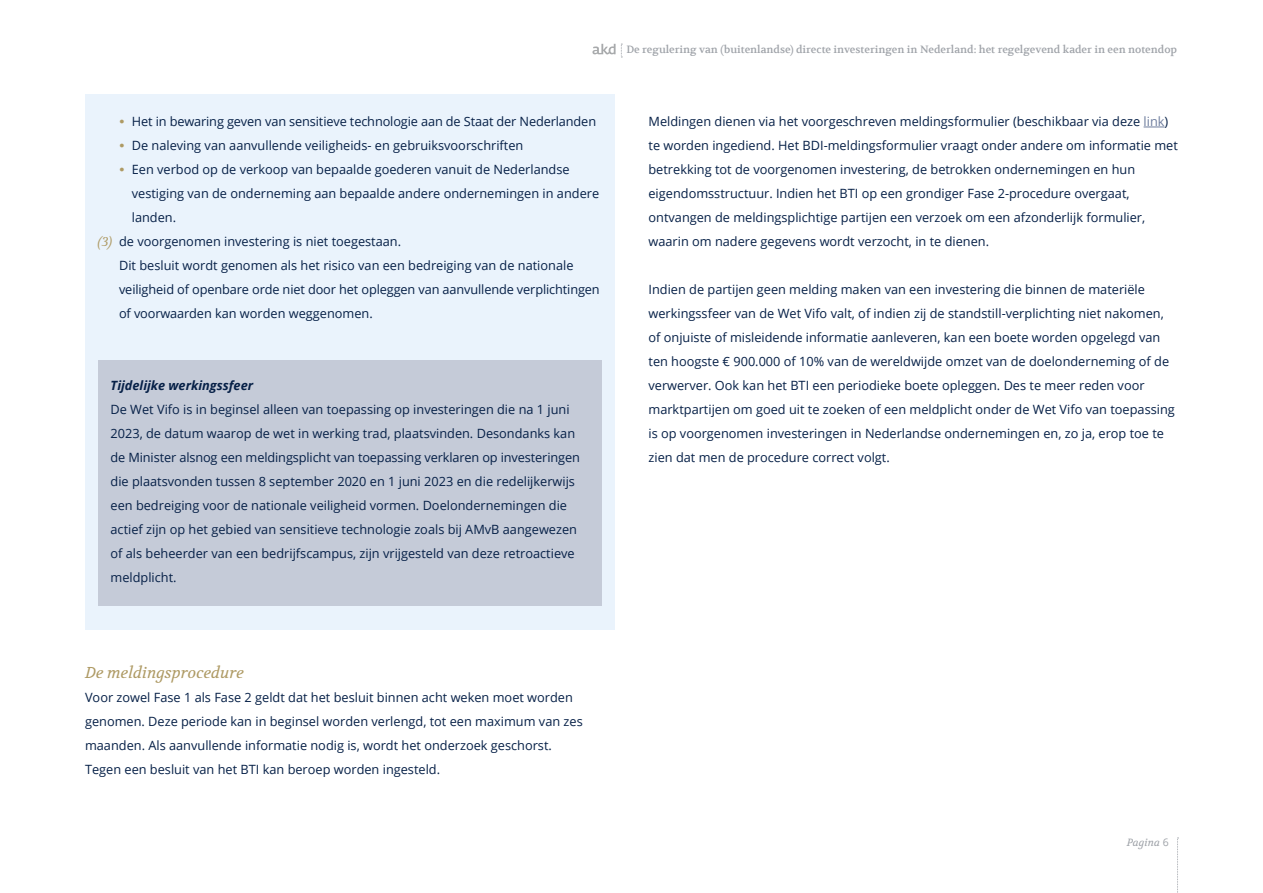
<style>
.page{position:relative;width:1263px;height:893px;background:#fff}
.page>*{position:absolute;margin:0;border:0;box-sizing:border-box;transform-origin:0 0}
.t1{font:italic 15.75px "Volkhov";color:#ae9a64}
.t2{font:12.75px/24px "Open Sans";color:#062047}
.t3{font:italic 700 12.75px "Open Sans";color:#062047}
.t4{font:10.5px "Volkhov";color:#9ea2a8}
.t5{font:italic 10.5px "Volkhov";color:#9ea2a8}
.s1{font-family:"Volkhov";color:#ae9a64}
.s2{font-family:"Volkhov";font-style:italic;color:#ae9a64}
.s3{color:#6d7c9d}
.s4{font-family:"Open Sans";font-style:normal}
</style>
<div class="page">
<svg style="left:1177px;top:838px;width:1px;height:55px"></svg>
<svg style="left:592px;top:44px;width:30px;height:14px"></svg>
<div style="left:85px;top:94px;width:529px;height:536px;background:#eaf3fc"></div>
<div style="left:98px;top:360px;width:504px;height:246px;background:#c5cbd8"></div>
<svg style="left:1143px;top:127px;width:21px;height:1px"></svg>
<p class="t2" style="left:119px;top:109px;width:479px"><span class="s1">•</span> Het in bewaring geven van sensitieve technologie aan de Staat der Nederlanden</p>
<p class="t2" style="left:119px;top:133px;width:406px"><span class="s1">•</span> De naleving van aanvullende veiligheids- en gebruiksvoorschriften</p>
<p class="t2" style="left:119px;top:157px;width:452px"><span class="s1">•</span> Een verbod op de verkoop van bepaalde goederen vanuit de Nederlandse</p>
<p class="t2" style="left:132px;top:181px;width:469px">vestiging van de onderneming aan bepaalde andere ondernemingen in andere</p>
<p class="t2" style="left:132px;top:205px;width:46px">landen.</p>
<p class="t2" style="left:98px;top:229px;width:305px"><span class="s2">(3)</span> de voorgenomen investering is niet toegestaan.</p>
<p class="t2" style="left:119px;top:253px;width:456px">Dit besluit wordt genomen als het risico van een bedreiging van de nationale</p>
<p class="t2" style="left:119px;top:277px;width:482px">veiligheid of openbare orde niet door het opleggen van aanvullende verplichtingen</p>
<p class="t2" style="left:119px;top:301px;width:255px">of voorwaarden kan worden weggenomen.</p>
<p class="t3" style="left:111px;top:376px;width:144px">Tijdelijke werkingssfeer</p>
<p class="t2" style="left:111px;top:397px;width:471px">De Wet Vifo is in beginsel alleen van toepassing op investeringen die na 1 juni 2023, de datum waarop de wet in werking trad, plaatsvinden. Desondanks kan de Minister alsnog een meldingsplicht van toepassing verklaren op investeringen die plaatsvonden tussen 8 september 2020 en 1 juni 2023 en die redelijkerwijs een bedreiging voor de nationale veiligheid vormen. Doelondernemingen die actief zijn op het gebied van sensitieve technologie zoals bij AMvB aangewezen of als beheerder van een bedrijfscampus, zijn vrijgesteld van deze retroactieve meldplicht.</p>
<p class="t4" style="left:626px;top:43px;width:552px">De regulering van (buitenlandse) directe investeringen in Nederland: het regelgevend kader in een notendop</p>
<p class="t2" style="left:648px;top:109px;width:531px">Meldingen dienen via het voorgeschreven meldingsformulier (beschikbaar via deze <span class="s3">link</span>) te worden ingediend. Het BDI-meldingsformulier vraagt onder andere om informatie met betrekking tot de voorgenomen investering, de betrokken ondernemingen en hun eigendomsstructuur. Indien het BTI op een grondiger Fase 2-procedure overgaat, ontvangen de meldingsplichtige partijen een verzoek om een afzonderlijk formulier, waarin om nadere gegevens wordt verzocht, in te dienen.</p>
<p class="t2" style="left:648px;top:277px;width:528px">Indien de partijen geen melding maken van een investering die binnen de materiële werkingssfeer van de Wet Vifo valt, of indien zij de standstill-verplichting niet nakomen, of onjuiste of misleidende informatie aanleveren, kan een boete worden opgelegd van ten hoogste € 900.000 of 10% van de wereldwijde omzet van de doelonderneming of de verwerver. Ook kan het BTI een periodieke boete opleggen. Des te meer reden voor marktpartijen om goed uit te zoeken of een meldplicht onder de Wet Vifo van toepassing is op voorgenomen investeringen in Nederlandse ondernemingen en, zo ja, erop toe te zien dat men de procedure correct volgt.</p>
<p class="t1" style="left:85px;top:663px;width:160px">De meldingsprocedure</p>
<p class="t2" style="left:85px;top:685px;width:499px">Voor zowel Fase 1 als Fase 2 geldt dat het besluit binnen acht weken moet worden genomen. Deze periode kan in beginsel worden verlengd, tot een maximum van zes maanden. Als aanvullende informatie nodig is, wordt het onderzoek geschorst.<br>Tegen een besluit van het BTI kan beroep worden ingesteld.</p>
<p class="t5" style="left:1127px;top:836px;width:43px">Pagina <span class="s4">6</span></p>
</div>
